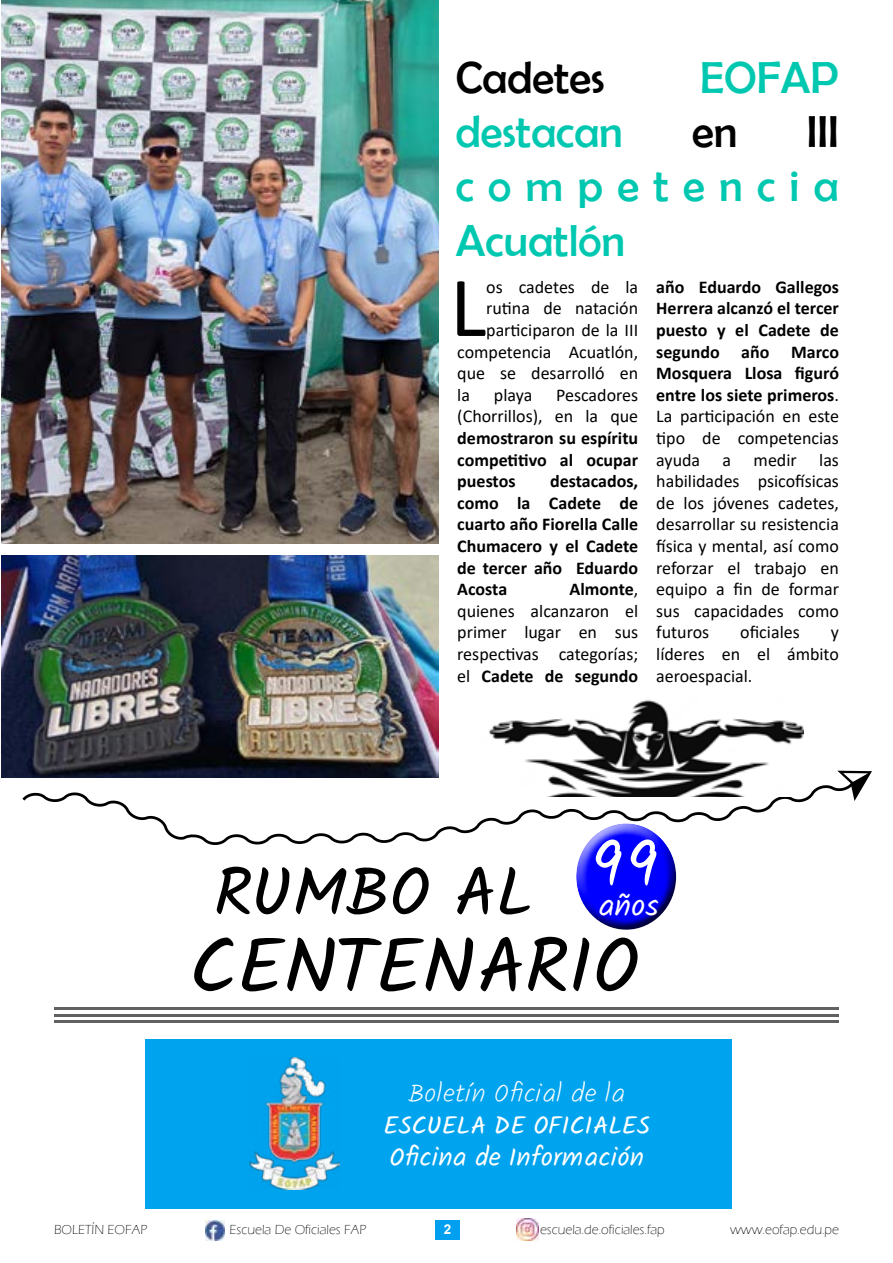
<style>
.page{position:relative;width:893px;height:1263px;background:#fff}
.page>*{position:absolute;margin:0;border:0;box-sizing:border-box;transform-origin:0 0}
.t1{font:86.1px "Calibri";color:#000}
.t2{font:84px "Kalam";color:#000}
.t3{font:73.5px "Kalam";color:#000}
.t4{font:67.5px "Kalam";color:#fff}
.t5{font:45px/54px "Berlin Sans FB";letter-spacing:.32em;color:#00c8b0}
.t6{font:45px "Berlin Sans FB";color:#00c8b0}
.t7{font:45px "Berlin Sans FB";color:#000}
.t8{font:31.5px "Kalam";color:#fff}
.t9{font:27px/32.4px "Kalam";color:#fff}
.t10{font:300 27px "Kalam";color:#fff}
.t11{font:18px/21.6px "Calibri";color:#000;text-align:justify}
.t12{font:700 18px/21.6px "Calibri";color:#000;text-align:justify}
.t13{font:300 13.5px "Eras ITC";color:#000}
.t14{font:700 13.5px "Arial";color:#fff}
.s1{font-weight:700}
</style>
<div class="page">
<div style="left:435px;top:1220px;width:24px;height:20px;background:#009ff0"></div>
<div style="left:145px;top:1039px;width:586px;height:169px;background:#00a3ee"></div>
<img style="left:206px;top:1220px;width:19px;height:20px">
<img style="left:517px;top:1219px;width:21px;height:21px">
<img style="left:249px;top:1057px;width:90px;height:133px">
<hr style="left:54px;top:1007px;width:785px;height:3px;background:#000">
<hr style="left:54px;top:1014px;width:785px;height:3px;background:#000">
<hr style="left:54px;top:1020px;width:785px;height:3px;background:#000">
<div style="left:575px;top:838px;width:112px;height:93px;background:#000;opacity:.75"></div>
<svg style="left:22px;top:785px;width:815px;height:64px"></svg>
<img style="left:1px;top:0;width:438px;height:543px">
<img style="left:1px;top:556px;width:438px;height:221px">
<img style="left:470px;top:699px;width:333px;height:97px">
<svg style="left:837px;top:781px;width:18px;height:11px"></svg>
<h3 class="t7" style="left:456px;top:53px;width:150px">Cadetes</h3>
<h3 class="t6" style="left:700px;top:53px;width:140px">EOFAP</h3>
<h3 class="t6" style="left:456px;top:107px;width:169px">destacan</h3>
<h3 class="t7" style="left:692px;top:107px;width:47px">en</h3>
<h3 class="t7" style="left:807px;top:107px;width:33px">III</h3>
<h3 class="t5" style="left:456px;top:159px;width:384px">competencia<br>Acuatlón</h3>
<h1 class="t1" style="left:450px;top:248px;width:38px">L</h1>
<p class="t11" style="left:486px;top:275px;width:153px">os cadetes de la</p>
<p class="t11" style="left:656px;top:275px;width:184px"><span class="s1">año Eduardo Gallegos Herrera alcanzó el tercer puesto y el Cadete de segundo año Marco Mosquera Llosa figuró entre los siete primeros</span>.<br>La participación en este tipo de competencias ayuda a medir las habilidades psicofísicas de los jóvenes cadetes, desarrollar su resistencia física y mental, así como reforzar el trabajo en equipo a fin de formar sus capacidades como futuros</p>
<p class="t11" style="left:486px;top:297px;width:153px">rutina de natación</p>
<p class="t11" style="left:486px;top:319px;width:153px">participaron de la III</p>
<p class="t11" style="left:457px;top:340px;width:182px">competencia Acuatlón,</p>
<p class="t11" style="left:457px;top:362px;width:182px">que se desarrolló en</p>
<p class="t11" style="left:457px;top:383px;width:14px">la</p>
<p class="t11" style="left:494px;top:383px;width:40px">playa</p>
<p class="t11" style="left:457px;top:383px;width:182px;text-align:right">Pescadores<br>(Chorrillos), en la que</p>
<p class="t12" style="left:457px;top:427px;width:182px">demostraron su espíritu competitivo al ocupar puestos</p>
<p class="t12" style="left:457px;top:470px;width:182px;text-indent:93px">destacados, como la Cadete de cuarto año Fiorella Calle Chumacero y el Cadete de tercer año Eduardo Acosta</p>
<p class="t11" style="left:457px;top:578px;width:182px;text-indent:112px"><span class="s1">Almonte</span>, quienes alcanzaron el primer lugar en sus respectivas categorías; el <span class="s1">Cadete de segundo</span></p>
<p class="t11" style="left:740px;top:621px;width:61px">oficiales</p>
<p class="t11" style="left:656px;top:621px;width:184px;text-indent:175px">y líderes en el ámbito aeroespacial.</p>
<h3 class="t4" style="left:590px;top:815px;width:71px">99</h3>
<h3 class="t8" style="left:598px;top:883px;width:62px">años</h3>
<h3 class="t3" style="left:214px;top:839px;width:320px">RUMBO AL</h3>
<h2 class="t2" style="left:189px;top:906px;width:452px">CENTENARIO</h2>
<h3 class="t10" style="left:408px;top:1074px;width:218px">Boletín Oficial de la</h3>
<h3 class="t9" style="left:383px;top:1110px;width:268px">ESCUELA DE OFICIALES<br>Oficina de Información</h3>
<p class="t13" style="left:54px;top:1222px;width:95px">BOLETÍN EOFAP</p>
<p class="t13" style="left:230px;top:1222px;width:138px">Escuela De Oficiales FAP</p>
<p class="t14" style="left:444px;top:1220px;width:9px">2</p>
<p class="t13" style="left:540px;top:1222px;width:126px">escuela.de.oficiales.fap</p>
<p class="t13" style="left:730px;top:1222px;width:110px">www.eofap.edu.pe</p>
</div>
